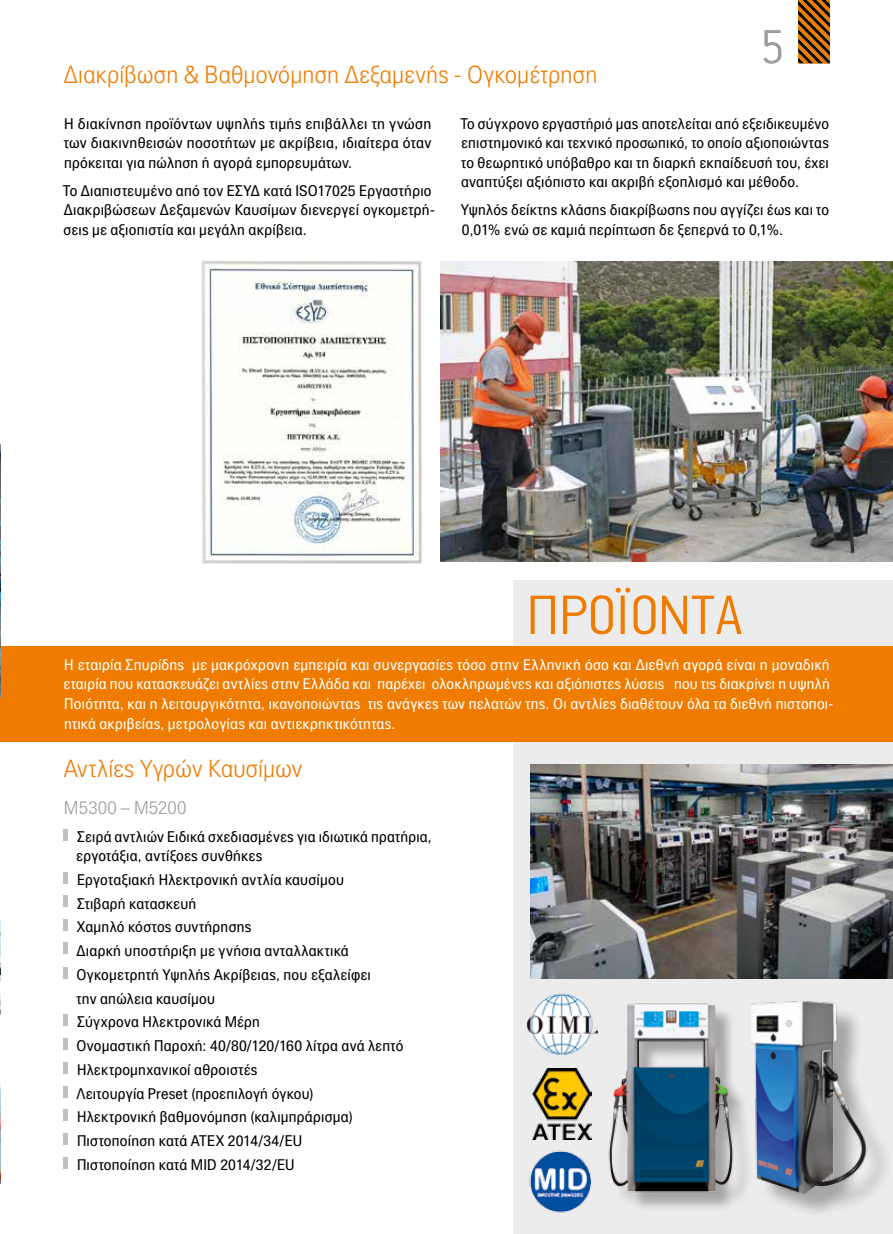
<style>
.page{position:relative;width:893px;height:1234px;background:#fff}
.page>*{position:absolute;margin:0;border:0;box-sizing:border-box;transform-origin:0 0}
.t1{font:300 62.25px "PF Premier Text";color:#ef7c00}
.t2{font:300 54px "PF Premier Text";color:#9c9d9d}
.t3{font:300 24px "PF Paperback";letter-spacing:.01em;color:#ef7c00}
.t4{font:300 18px "PF Paperback";letter-spacing:.005em;color:#9b9b9b}
.t5{font:15px/23.7px "PF Paperback";letter-spacing:.02em;color:#000}
.t6{font:15px/19.5px "PF Paperback";letter-spacing:.02em;color:#fff}
</style>
<div class="page">
<svg style="left:798px;top:0;width:32px;height:63px;background:#874b07"></svg>
<div style="left:513px;top:580px;width:380px;height:653px;background:#ececed"></div>
<div style="left:1px;top:646px;width:892px;height:95px;background:#ef7c00"></div>
<img style="left:0;top:919px;width:1px;height:264px">
<img style="left:530px;top:764px;width:363px;height:214px">
<hr style="left:64px;top:829px;width:4px;height:11px;background:#c1c1c1">
<hr style="left:64px;top:872px;width:4px;height:11px;background:#c1c1c1">
<hr style="left:64px;top:895px;width:4px;height:11px;background:#c1c1c1">
<hr style="left:64px;top:919px;width:4px;height:11px;background:#c1c1c1">
<hr style="left:64px;top:942px;width:4px;height:11px;background:#c1c1c1">
<hr style="left:64px;top:967px;width:4px;height:11px;background:#c1c1c1">
<hr style="left:64px;top:1014px;width:4px;height:11px;background:#c1c1c1">
<hr style="left:64px;top:1038px;width:4px;height:11px;background:#c1c1c1">
<hr style="left:64px;top:1062px;width:4px;height:11px;background:#c1c1c1">
<hr style="left:64px;top:1086px;width:4px;height:11px;background:#c1c1c1">
<hr style="left:64px;top:1109px;width:4px;height:11px;background:#c1c1c1">
<hr style="left:64px;top:1132px;width:4px;height:11px;background:#c1c1c1">
<hr style="left:64px;top:1156px;width:4px;height:11px;background:#c1c1c1">
<div style="left:755px;top:1004px;width:137px;height:215px;background:#000;opacity:.3"></div>
<img style="left:751px;top:1001px;width:116px;height:196px">
<div style="left:612px;top:1005px;width:141px;height:206px;background:#000;opacity:.3"></div>
<img style="left:608px;top:1003px;width:135px;height:197px">
<img style="left:0;top:444px;width:1px;height:252px">
<img style="left:532px;top:1068px;width:59px;height:71px">
<img style="left:526px;top:993px;width:71px;height:62px">
<img style="left:529px;top:1139px;width:63px;height:74px">
<img style="left:202px;top:260px;width:219px;height:303px">
<img style="left:440px;top:261px;width:453px;height:300px">
<h3 class="t3" style="left:64px;top:60px;width:535px">Διακρίβωση &amp; Βαθμονόμηση Δεξαμενής - Ογκομέτρηση</h3>
<h2 class="t2" style="left:760px;top:21px;width:27px">5</h2>
<p class="t5" style="left:64px;top:113px;width:369px;line-height:19.5px;text-align:justify">Η διακίνηση προϊόντων υψηλής τιμής επιβάλλει τη γνώση των διακινηθεισών ποσοτήτων με ακρίβεια, ιδιαίτερα όταν πρόκειται για πώληση ή αγορά εμπορευμάτων.</p>
<p class="t5" style="left:63px;top:180px;width:374px;line-height:19.5px">Το Διαπιστευμένο από τον ΕΣΥΔ κατά ISO17025 Εργαστήριο<br>Διακριβώσεων Δεξαμενών Καυσίμων διενεργεί ογκομετρή&shy;σεις με αξιοπιστία και μεγάλη ακρίβεια.</p>
<p class="t5" style="left:460px;top:113px;width:370px;line-height:19.5px;text-align:justify">Το σύγχρονο εργαστήριό μας αποτελείται από εξειδικευμένο επιστημονικό και τεχνικό προσωπικό, το οποίο αξιοποιώντας το θεωρητικό υπόβαθρο και τη διαρκή εκπαίδευσή του, έχει αναπτύξει αξιόπιστο και ακριβή εξοπλισμό και μέθοδο.</p>
<p class="t5" style="left:461px;top:200px;width:370px;line-height:19.5px">Υψηλός δείκτης κλάσης διακρίβωσης που αγγίζει έως και το<br>0,01% ενώ σε καμιά περίπτωση δε ξεπερνά το 0,1%.</p>
<h1 class="t1" style="left:526px;top:584px;width:218px">ΠΡΟΪΟΝΤΑ</h1>
<p class="t6" style="left:64px;top:654px;width:771px">Η εταιρία Σπυρίδης με μακρόχρονη εμπειρία και συνεργασίες τόσο στην Ελληνική όσο και Διεθνή αγορά είναι η μοναδική εταιρία που κατασκευάζει αντλίες στην Ελλάδα και παρέχει ολοκληρωμένες και αξιόπιστες λύσεις που τις διακρίνει η υψηλή Ποιότητα, και η λειτουργικότητα, ικανοποιώντας τις ανάγκες των πελατών της. Οι αντλίες διαθέτουν όλα τα διεθνή πιστοποι&shy;ητικά ακριβείας, μετρολογίας και αντιεκρηκτικότητας.</p>
<h3 class="t3" style="left:64px;top:754px;width:240px">Αντλίες Υγρών Καυσίμων</h3>
<p class="t4" style="left:64px;top:796px;width:124px">Μ5300 – Μ5200</p>
<p class="t5" style="left:76px;top:825px;width:357px;line-height:19.5px">Σειρά αντλιών Ειδικά σχεδιασμένες για ιδιωτικά πρατήρια, εργοτάξια, αντίξοες συνθήκες</p>
<p class="t5" style="left:76px;top:867px;width:328px">Εργοταξιακή Ηλεκτρονική αντλία καυσίμου<br>Στιβαρή κατασκευή<br>Χαμηλό κόστος συντήρησης<br>Διαρκή υποστήριξη με γνήσια ανταλλακτικά Ογκομετρητή Υψηλής Ακρίβειας, που εξαλείφει<br>την απώλεια καυσίμου<br>Σύγχρονα Ηλεκτρονικά Μέρη<br>Ονομαστική Παροχή: 40/80/120/160 λίτρα ανά λεπτό Ηλεκτρομηχανικοί αθροιστές<br>Λειτουργία Preset (προεπιλογή όγκου)<br>Ηλεκτρονική βαθμονόμηση (καλιμπράρισμα)<br>Πιστοποίηση κατά ATEX 2014/34/EU<br>Πιστοποίηση κατά MID 2014/32/EU</p>
</div>
